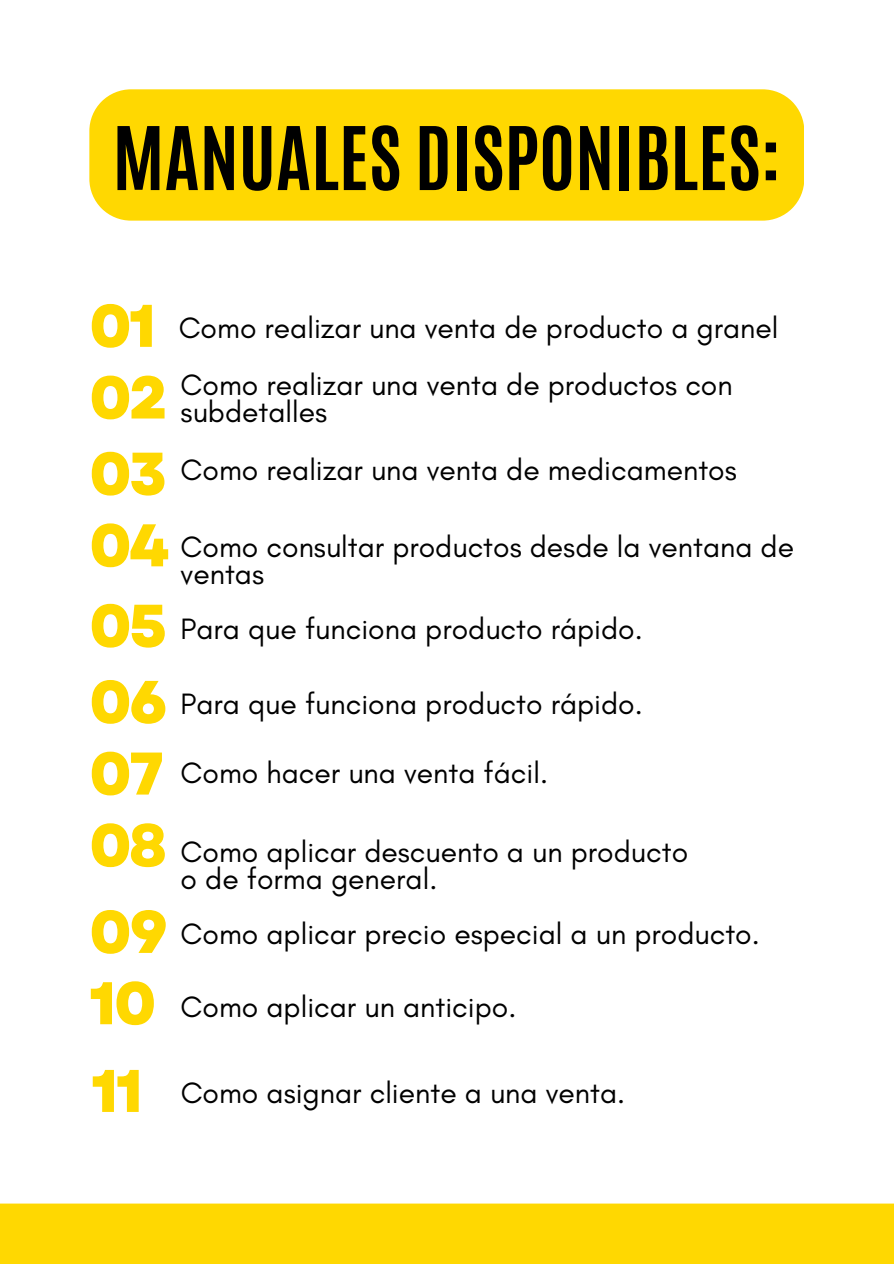
<style>
.page{position:relative;width:894px;height:1264px;background:#fff}
.page>*{position:absolute;margin:0;border:0;box-sizing:border-box;transform-origin:0 0}
.t1{font:700 74.4px "Antonio";color:#000}
.t2{font:800 60px "Garet";letter-spacing:-.04em;color:#ffd801}
.t3{font:30px "Glacial Indifference";color:#000}
</style>
<div class="page">
<div style="left:89px;top:89px;width:714px;height:132px;background:#ffd801"></div>
<div style="left:0;top:1203px;width:893px;height:60px;background:#ffd801"></div>
<h1 class="t1" style="left:113px;top:105px;width:669px">MANUALES DISPONIBLES:</h1>
<p class="t2" style="left:89px;top:282px;width:68px">01</p>
<p class="t3" style="left:179px;top:309px;width:601px">Como realizar una venta de producto a granel</p>
<p class="t2" style="left:89px;top:354px;width:80px">02</p>
<p class="t3" style="left:180px;top:367px;width:553px">Como realizar una venta de productos con</p>
<p class="t3" style="left:180px;top:394px;width:148px">subdetalles</p>
<p class="t2" style="left:89px;top:430px;width:79px">03</p>
<p class="t3" style="left:180px;top:452px;width:557px">Como realizar una venta de medicamentos</p>
<p class="t2" style="left:89px;top:502px;width:81px">04</p>
<p class="t3" style="left:180px;top:528px;width:614px">Como consultar productos desde la ventana de</p>
<p class="t3" style="left:180px;top:555px;width:85px">ventas</p>
<p class="t2" style="left:89px;top:582px;width:79px">05</p>
<p class="t3" style="left:180px;top:611px;width:463px">Para que funciona producto rápido.</p>
<p class="t2" style="left:89px;top:658px;width:80px">06</p>
<p class="t3" style="left:180px;top:685px;width:463px">Para que funciona producto rápido.</p>
<p class="t2" style="left:89px;top:730px;width:76px">07</p>
<p class="t3" style="left:180px;top:755px;width:369px">Como hacer una venta fácil.</p>
<p class="t2" style="left:89px;top:802px;width:79px">08</p>
<p class="t3" style="left:180px;top:833px;width:509px">Como aplicar descuento a un producto</p>
<p class="t3" style="left:180px;top:860px;width:258px">o de forma general.</p>
<p class="t2" style="left:89px;top:888px;width:80px">09</p>
<p class="t2" style="left:89px;top:960px;width:68px">10</p>
<p class="t3" style="left:180px;top:915px;width:580px">Como aplicar precio especial a un producto.</p>
<p class="t3" style="left:180px;top:988px;width:337px">Como aplicar un anticipo.</p>
<p class="t2" style="left:91px;top:1047px;width:53px">11</p>
<p class="t3" style="left:181px;top:1074px;width:446px">Como asignar cliente a una venta.</p>
</div>
